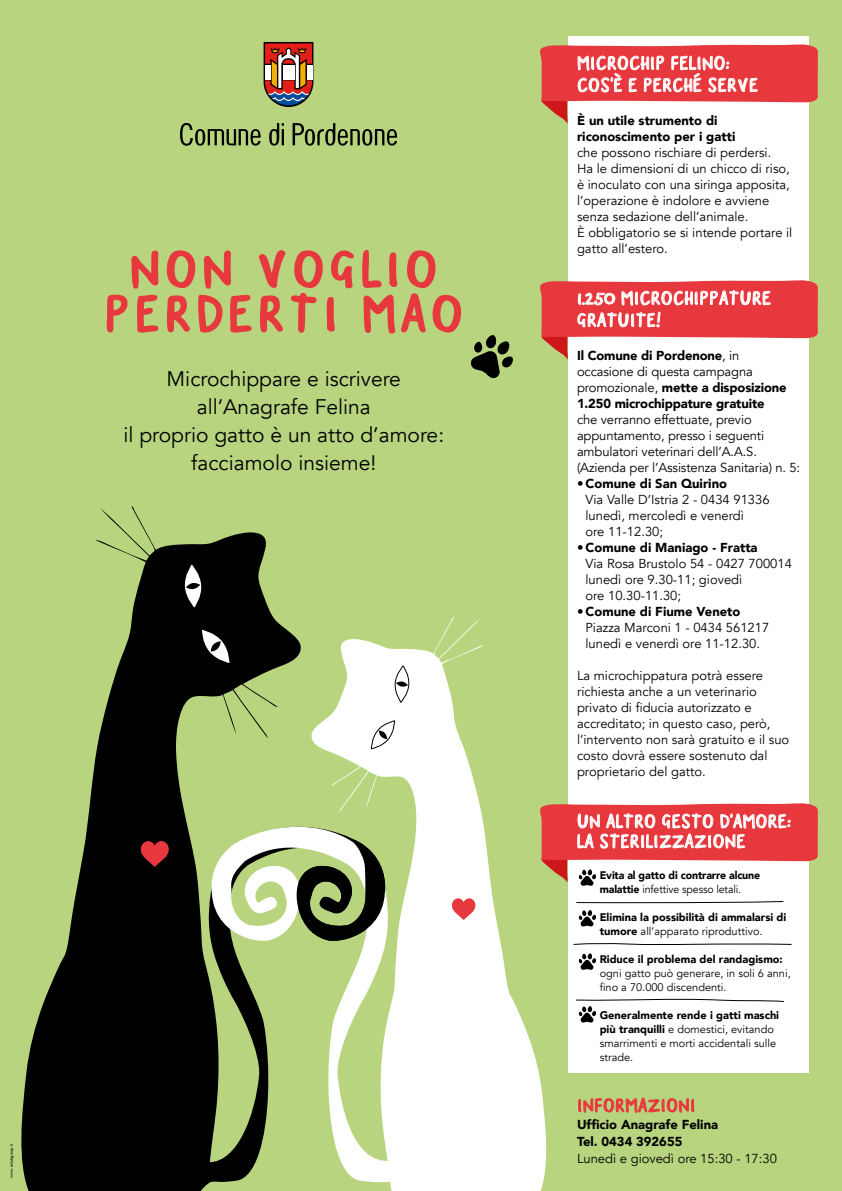
<style>
.page{position:relative;width:842px;height:1191px;background:#b9d47f}
.page>*{position:absolute;margin:0;border:0;box-sizing:border-box;transform-origin:0 0}
.t1{font:48.3px/44.5px "Binx";letter-spacing:.1em;color:#e7383e;text-align:center}
.t2{font:21px/28px "Avenir";color:#000;text-align:center}
.t3{font:18px/22px "Binx";letter-spacing:.02em;color:#fff}
.t4{font:18px "Binx";letter-spacing:.02em;color:#e7383e}
.t5{font:13px/16px "Avenir";color:#000}
.t6{font:900 13px/16px "Avenir";color:#000}
.t7{font:11px/14px "Avenir";color:#000}
.t8{font:900 11px/14px "Avenir";color:#000}
.t9{font:900 11px/14px "Avenir";color:#000;scale:.96 1}
.t10{font:4px "Friz Quadrata";color:#000}
.s1{font-weight:400}
.s2{font-weight:900}
</style>
<div class="page">
<svg style="left:180px;top:123px;width:81px;height:23px"></svg>
<svg style="left:293px;top:123px;width:104px;height:23px"></svg>
<svg style="left:269px;top:123px;width:15px;height:23px"></svg>
<svg style="left:264px;top:42px;width:49px;height:65px;background:#a46958"></svg>
<svg style="left:471px;top:335px;width:42px;height:43px"></svg>
<svg style="left:106px;top:250px;width:53px;height:83px"></svg>
<svg style="left:166px;top:250px;width:188px;height:83px"></svg>
<svg style="left:362px;top:250px;width:99px;height:84px"></svg>
<svg style="left:21px;top:506px;width:280px;height:685px;fill:#000"></svg>
<svg style="left:184px;top:564px;width:18px;height:43px"></svg>
<svg style="left:202px;top:630px;width:28px;height:33px"></svg>
<svg style="left:141px;top:841px;width:28px;height:26px"></svg>
<svg style="left:208px;top:814px;width:102px;height:369px"></svg>
<svg style="left:295px;top:840px;width:15px;height:101px"></svg>
<svg style="left:310px;top:617px;width:237px;height:574px;fill:#fff"></svg>
<svg style="left:393px;top:666px;width:17px;height:37px"></svg>
<svg style="left:370px;top:721px;width:26px;height:28px"></svg>
<svg style="left:452px;top:898px;width:24px;height:22px"></svg>
<div style="left:568px;top:36px;width:241px;height:1036px;background:#fff"></div>
<svg style="left:540px;top:44px;width:278px;height:80px"></svg>
<svg style="left:540px;top:280px;width:278px;height:80px"></svg>
<svg style="left:578px;top:1097px;width:116px;height:16px"></svg>
<svg style="left:576px;top:901px;width:208px;height:2px"></svg>
<svg style="left:540px;top:801px;width:278px;height:84px"></svg>
<svg style="left:579px;top:910px;width:17px;height:16px"></svg>
<svg style="left:579px;top:953px;width:17px;height:16px"></svg>
<svg style="left:576px;top:998px;width:208px;height:24px"></svg>
<svg style="left:573px;top:943px;width:219px;height:2px"></svg>
<h1 class="t1" style="left:104px;top:250px;width:361px">NON VOGLIO<br>PERDERTI MAO</h1>
<h2 class="t2" style="left:123px;top:365px;width:322px">Microchippare e iscrivere all’Anagrafe Felina<br>il proprio gatto è un atto d’amore: facciamolo insieme!</h2>
<p class="t10" style="left:10px;top:1177px;width:35px;rotate:-90deg">www.achabgroup.it</p>
<h3 class="t3" style="left:577px;top:53px;width:183px">MICROCHIP FELINO:<br>COS’È E PERCHÉ SERVE</h3>
<p class="t6" style="left:577px;top:112px;width:160px">È un utile strumento di riconoscimento per i gatti</p>
<p class="t5" style="left:577px;top:144px;width:217px">che possono rischiare di perdersi.<br>Ha le dimensioni di un chicco di riso, è inoculato con una siringa apposita, l’operazione è indolore e avviene senza sedazione dell’animale.<br>È obbligatorio se si intende portare il gatto all’estero.</p>
<h3 class="t3" style="left:577px;top:288px;width:196px">1.250 MICROCHIPPATURE<br>GRATUITE!</h3>
<p class="t6" style="left:577px;top:347px;width:211px">Il Comune di Pordenone<span class="s1">, in occasione di questa campagna promozionale,</span> mette a disposizione<br>1.250 microchippature gratuite</p>
<p class="t5" style="left:577px;top:411px;width:225px">che verranno effettuate, previo appuntamento, presso i seguenti ambulatori veterinari dell’A.A.S. (Azienda per l’Assistenza Sanitaria) n. 5:</p>
<p class="t6" style="left:577px;top:475px;width:152px">•Comune di San Quirino</p>
<p class="t5" style="left:585px;top:491px;width:186px">Via Valle D’Istria 2 - 0434 91336 lunedì, mercoledì e venerdì<br>ore 11-12.30;</p>
<p class="t6" style="left:577px;top:539px;width:182px">•Comune di Maniago - Fratta</p>
<p class="t5" style="left:585px;top:555px;width:208px">Via Rosa Brustolo 54 - 0427 700014 lunedì ore 9.30-11; giovedì<br>ore 10.30-11.30;</p>
<p class="t6" style="left:577px;top:603px;width:165px">•Comune di Fiume Veneto</p>
<p class="t5" style="left:585px;top:619px;width:185px">Piazza Marconi 1 - 0434 561217 lunedì e venerdì ore 11-12.30.</p>
<p class="t5" style="left:577px;top:667px;width:214px">La microchippatura potrà essere richiesta anche a un veterinario privato di fiducia autorizzato e accreditato; in questo caso, però, l’intervento non sarà gratuito e il suo costo dovrà essere sostenuto dal proprietario del gatto.</p>
<h3 class="t3" style="left:577px;top:812px;width:215px;line-height:20px">UN ALTRO GESTO D’AMORE:<br>LA STERILIZZAZIONE</h3>
<p class="t9" style="left:600px;top:867px;width:169px">Evita al gatto di contrarre alcune malattie <span class="s1">infettive spesso letali.</span></p>
<p class="t8" style="left:600px;top:909px;width:188px">Elimina la possibilità di ammalarsi di tumore <span class="s1">all’apparato riproduttivo.</span></p>
<p class="t8" style="left:600px;top:951px;width:185px">Riduce il problema del randagismo:</p>
<p class="t7" style="left:600px;top:966px;width:193px">ogni gatto può generare, in soli 6 anni, fino a 70.000 discendenti.</p>
<p class="t7" style="left:600px;top:1008px;width:181px"><span class="s2">Generalmente rende i gatti maschi più tranquilli</span> e domestici, evitando smarrimenti e morti accidentali sulle strade.</p>
<h3 class="t4" style="left:577px;top:1093px;width:120px">INFORMAZIONI</h3>
<p class="t6" style="left:577px;top:1115px;width:143px;line-height:17px">Ufficio Anagrafe Felina<br>Tel. 0434 392655</p>
<p class="t5" style="left:577px;top:1150px;width:201px">Lunedì e giovedì ore 15:30 - 17:30</p>
</div>
